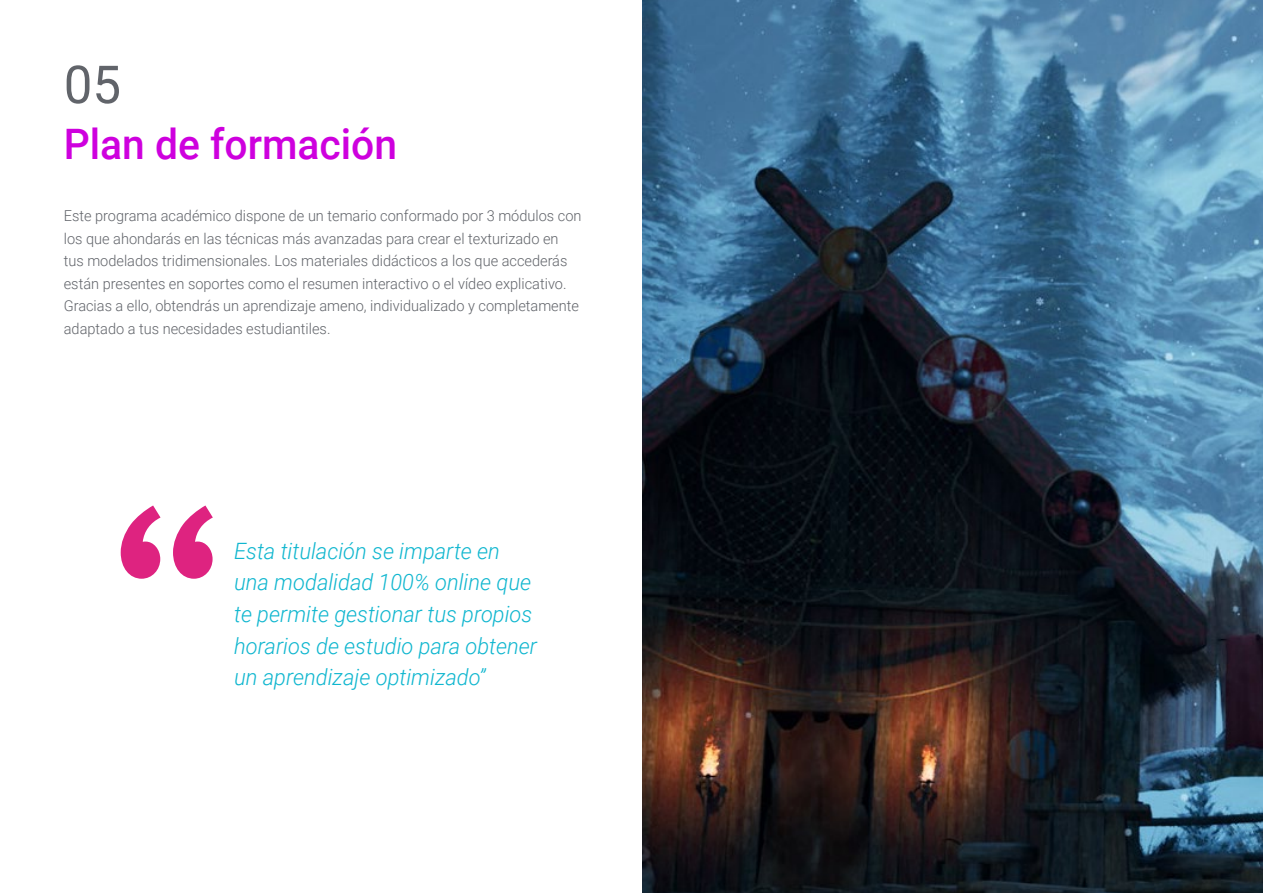
<style>
.page{position:relative;width:1263px;height:893px;background:#fff}
.page>*{position:absolute;margin:0;border:0;box-sizing:border-box;transform-origin:0 0}
.t1{font:52.5px "Roboto";color:#61646a}
.t2{font:500 42px "Roboto";color:#ce00de}
.t3{font:italic 300 22.5px/31.5px "Roboto";color:#0fb6cf}
.t4{font:300 15px/22.5px "Roboto";color:#61646a}
</style>
<div class="page">
<svg style="left:121px;top:505px;width:92px;height:74px"></svg>
<img style="left:642px;top:0;width:621px;height:893px">
<h1 class="t1" style="left:64px;top:48px;width:59px">05</h1>
<h2 class="t2" style="left:64px;top:115px;width:335px">Plan de formación</h2>
<p class="t4" style="left:64px;top:204px;width:519px">Este programa académico dispone de un temario conformado por 3 módulos con los que ahondarás en las técnicas más avanzadas para crear el texturizado en tus modelados tridimensionales. Los materiales didácticos a los que accederás están presentes en soportes como el resumen interactivo o el vídeo explicativo.<br>Gracias a ello, obtendrás un aprendizaje ameno, individualizado y completamente adaptado a tus necesidades estudiantiles.</p>
<h3 class="t3" style="left:234px;top:534px;width:305px">Esta titulación se imparte en una modalidad 100% online que te permite gestionar tus propios horarios de estudio para obtener un aprendizaje optimizado”</h3>
</div>
